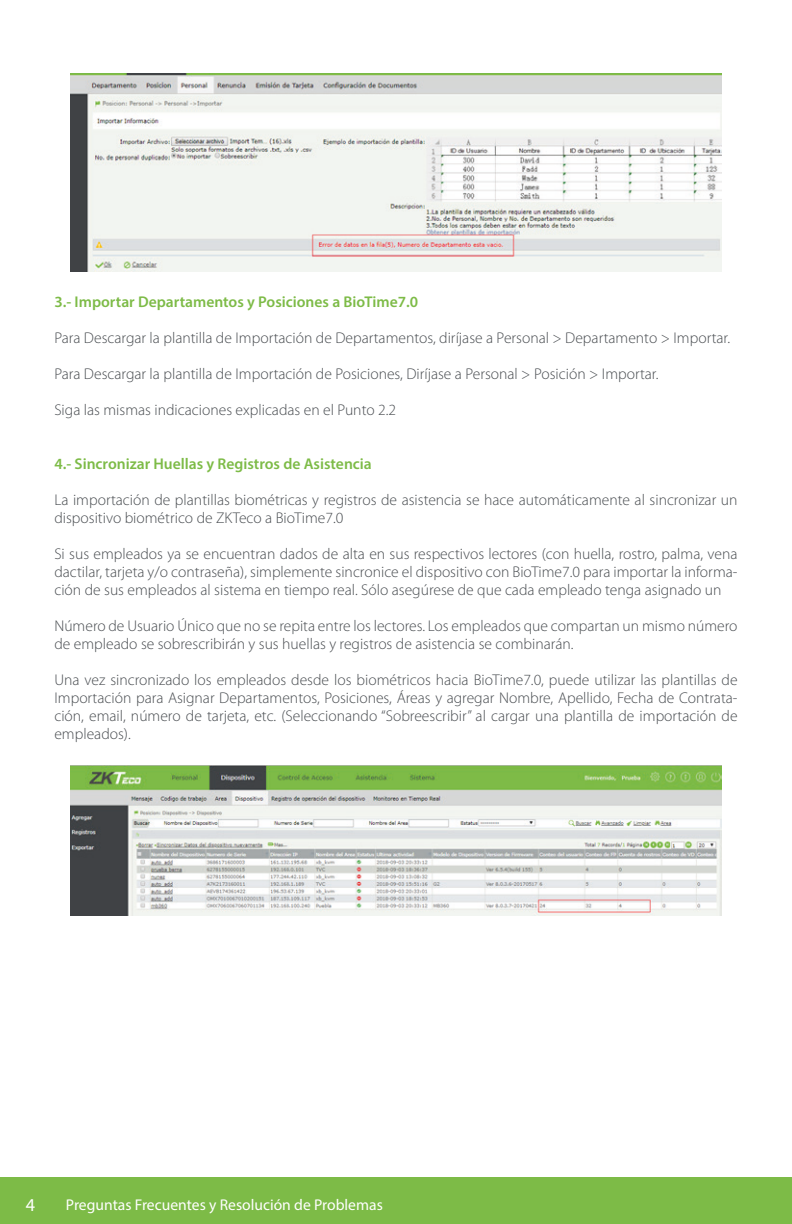
<style>
.page{position:relative;width:792px;height:1224px;background:#fff}
.page>*{position:absolute;margin:0;border:0;box-sizing:border-box;transform-origin:0 0}
.t1{font:18.2px "Myriad Pro";color:#fff}
.t2{font:300 15.6px/18px "Myriad Pro";color:#484c50}
.t3{font:600 15.6px "Myriad Pro";color:#7dbb47}
.t4{font:15.6px "Myriad Pro";color:#fff}
</style>
<div class="page">
<div style="left:0;top:1178px;width:792px;height:46px;background:#7dbb47"></div>
<img style="left:71px;top:73px;width:650px;height:199px">
<img style="left:71px;top:766px;width:650px;height:149px">
<p class="t3" style="left:54px;top:292px;width:365px">3.- Importar Departamentos y Posiciones a BioTime7.0</p>
<p class="t2" style="left:54px;top:329px;width:677px">Para Descargar la plantilla de Importación de Departamentos, diríjase a Personal &gt; Departamento &gt; Importar.</p>
<p class="t2" style="left:54px;top:365px;width:606px">Para Descargar la plantilla de Importación de Posiciones, Diríjase a Personal &gt; Posición &gt; Importar.</p>
<p class="t2" style="left:54px;top:401px;width:343px">Siga las mismas indicaciones explicadas en el Punto 2.2</p>
<p class="t3" style="left:54px;top:454px;width:319px">4.- Sincronizar Huellas y Registros de Asistencia</p>
<p class="t2" style="left:54px;top:491px;width:685px">La importación de plantillas biométricas y registros de asistencia se hace automáticamente al sincronizar un dispositivo biométrico de ZKTeco a BioTime7.0</p>
<p class="t2" style="left:54px;top:545px;width:685px;text-align:justify">Si sus empleados ya se encuentran dados de alta en sus respectivos lectores (con huella, rostro, palma, vena dactilar, tarjeta y/o contraseña), simplemente sincronice el dispositivo con BioTime7.0 para importar la informa&shy;ción de sus empleados al sistema en tiempo real. Sólo asegúrese de que cada empleado tenga asignado un</p>
<p class="t2" style="left:54px;top:617px;width:685px">Número de Usuario Único que no se repita entre los lectores. Los empleados que compartan un mismo número de empleado se sobrescribirán y sus huellas y registros de asistencia se combinarán.</p>
<p class="t2" style="left:54px;top:671px;width:685px;text-align:justify">Una vez sincronizado los empleados desde los biométricos hacia BioTime7.0, puede utilizar las plantillas de Importación para Asignar Departamentos, Posiciones, Áreas y agregar Nombre, Apellido, Fecha de Contrata&shy;ción, email, número de tarjeta, etc. (Seleccionando “Sobreescribir” al cargar una plantilla de importación de empleados).</p>
<p class="t1" style="left:26px;top:1193px;width:11px">4</p>
<p class="t4" style="left:66px;top:1195px;width:318px">Preguntas Frecuentes y Resolución de Problemas</p>
</div>
